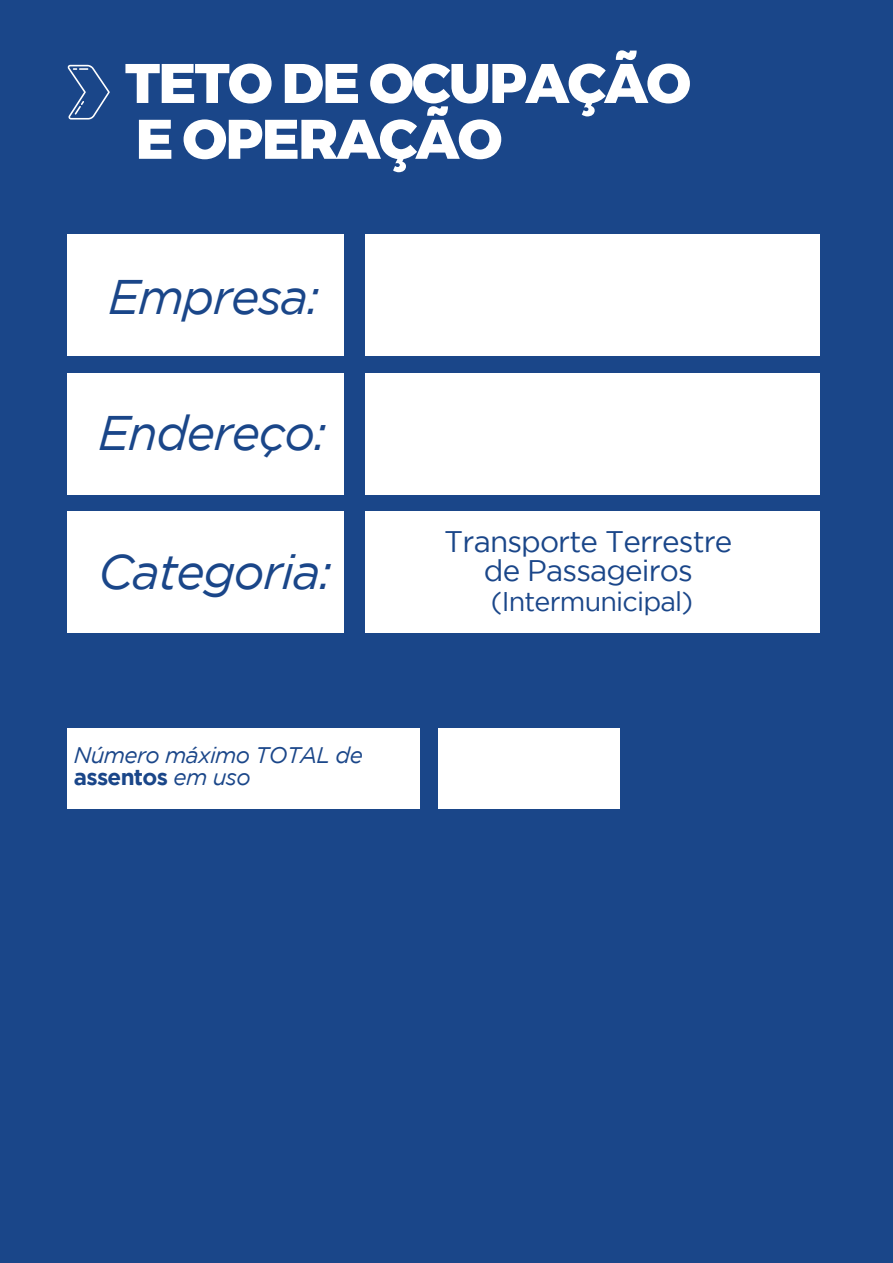
<style>
.page{position:relative;width:893px;height:1263px;background:#1a4689}
.page>*{position:absolute;margin:0;border:0;box-sizing:border-box;transform-origin:0 0}
.t1{font:800 55.65px/55.8px "Montserrat";letter-spacing:-.03em;color:#fff}
.t2{font:italic 48.45px "Gotham";letter-spacing:-.03em;color:#1a4689}
.t3{font:29.7px/29.7px "Gotham";letter-spacing:-.03em;color:#1a4689;text-align:center}
.t4{font:27px "Gotham";letter-spacing:-.03em;color:#1a4689}
.t5{font:italic 22.5px/22.5px "Gotham";letter-spacing:-.03em;color:#1a4689}
.s1{font-weight:700;font-style:normal}
</style>
<div class="page">
<svg style="left:68px;top:65px;width:42px;height:55px"></svg>
<div style="left:68px;top:234px;width:276px;height:122px;background:#fff"></div>
<div style="left:68px;top:373px;width:276px;height:122px;background:#fff"></div>
<div style="left:68px;top:511px;width:276px;height:122px;background:#fff"></div>
<div style="left:366px;top:234px;width:454px;height:122px;background:#fff"></div>
<div style="left:366px;top:373px;width:454px;height:122px;background:#fff"></div>
<div style="left:366px;top:511px;width:454px;height:122px;background:#fff"></div>
<div style="left:438px;top:728px;width:182px;height:81px;background:#fff"></div>
<div style="left:68px;top:728px;width:352px;height:81px;background:#fff"></div>
<h1 class="t1" style="left:125px;top:57px;width:567px">TETO DE OCUPAÇÃO<br>E OPERAÇÃO</h1>
<h2 class="t2" style="left:108px;top:270px;width:213px">Empresa:</h2>
<h2 class="t2" style="left:98px;top:406px;width:230px">Endereço:</h2>
<h2 class="t2" style="left:98px;top:545px;width:235px">Categoria:</h2>
<p class="t5" style="left:74px;top:743px;width:291px">Número máximo TOTAL de <span class="s1">assentos</span> em uso</p>
<p class="t3" style="left:444px;top:526px;width:290px">Transporte Terrestre de Passageiros</p>
<p class="t4" style="left:491px;top:587px;width:204px">(Intermunicipal)</p>
</div>
